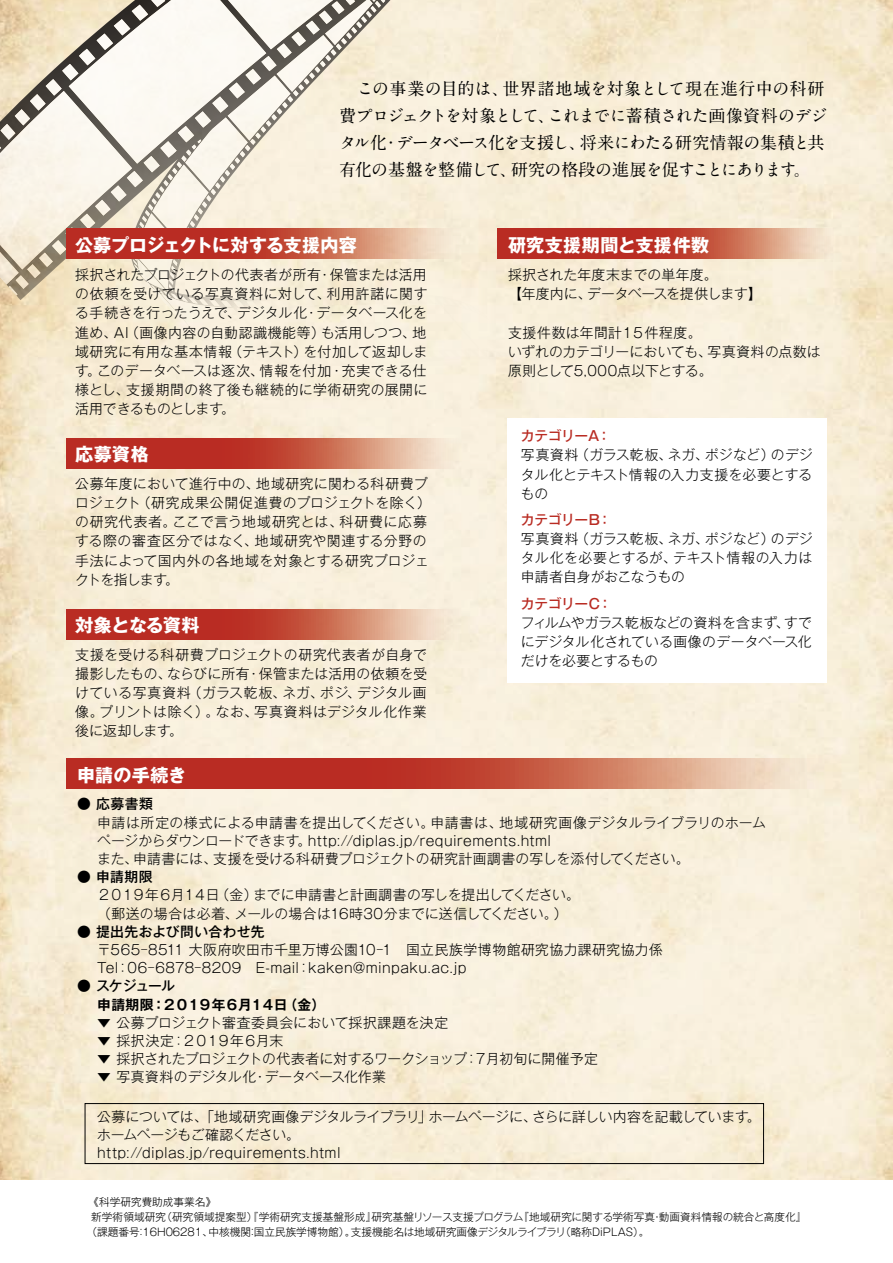
<style>
.page{position:relative;width:893px;height:1263px;background:#fff}
.page>*{position:absolute;margin:0;border:0;box-sizing:border-box;transform-origin:0 0}
.t1{font:700 18px "Gothic MB101 Pr 6";letter-spacing:.01em;color:#fff}
.t2{font:700 18px "Gothic MB101 Pr 6";letter-spacing:-.03em;color:#fff}
.t3{font:700 16.95px/26.7px "A1 Mincho Std";letter-spacing:-.045em;color:#000}
.t4{font:300 13.8px/19.2px "Gothic MB101 Pr 6";letter-spacing:.015em;color:#000;text-align:justify}
.t5{font:300 13.8px/19.2px "Gothic MB101 Pr 6";letter-spacing:.035em;color:#000}
.t6{font:300 13.8px/18.1px "Gothic MB101 Pr 6";letter-spacing:-.01em;color:#000}
.t7{font:300 13.8px "Gothic MB101 Pr 6";letter-spacing:-.025em;color:#000}
.t8{font:500 13.8px "Gothic MB101 Pr 6";letter-spacing:.02em;color:#000}
.t9{font:300 13.8px "Gothic MB101 Pr 6";letter-spacing:-.005em;color:#000}
.t10{font:500 13.8px "Gothic MB101 Pr 6";letter-spacing:-.025em;color:#b92c23}
.t11{font:700 13.8px "Gothic MB101 Pr 6 De";letter-spacing:-.07em;color:#000}
.t12{font:300 13.8px "Gothic MB101 Pr 6";letter-spacing:-.03em;color:#000}
.t13{font:300 10.65px "Gothic MB101 Pr 6";color:#000}
</style>
<div class="page">
<img style="left:0;top:0;width:893px;height:1179px">
<svg style="left:0;top:0;width:541px;height:378px;background:#f7edd7"></svg>
<svg style="left:0;top:0;width:531px;height:368px;fill:#f8efdc"></svg>
<div style="left:507px;top:418px;width:320px;height:264px;background:#fff"></div>
<svg style="left:66px;top:229px;width:393px;height:30px;background:#c85e4d"></svg>
<svg style="left:497px;top:229px;width:336px;height:30px;background:#c65948"></svg>
<svg style="left:66px;top:439px;width:393px;height:30px;background:#c85f4e"></svg>
<svg style="left:66px;top:610px;width:393px;height:30px;background:#c85f4e"></svg>
<svg style="left:66px;top:758px;width:759px;height:30px;background:#c85f4e"></svg>
<div style="left:85px;top:1103px;width:679px;height:61px;border:1px solid #000"></div>
<p class="t3" style="left:339px;top:73px;width:490px">　この事業の目的は、世界諸地域を対象として現在進行中の科研費プロジェクトを対象として、これまでに蓄積された画像資料のデジタル化・データベース化を支援し、将来にわたる研究情報の集積と共有化の基盤を整備して、研究の格段の進展を促すことにあります。</p>
<h1 class="t1" style="left:75px;top:230px;width:283px">公募プロジェクトに対する支援内容</h1>
<p class="t4" style="left:75px;top:264px;width:354px">採択されたプロジェクトの代表者が所有・保管または活用の依頼を受けている写真資料に対して、利用許諾に関する手続きを行ったうえで、デジタル化・データベース化を進め、AI（画像内容の自動認識機能等）も活用しつつ、地域研究に有用な基本情報（テキスト）を付加して返却します。このデータベースは逐次、情報を付加・充実できる仕様とし、支援期間の終了後も継続的に学術研究の展開に活用できるものとします。</p>
<h1 class="t1" style="left:75px;top:439px;width:75px">応募資格</h1>
<p class="t5" style="left:75px;top:473px;width:357px">公募年度において進行中の、地域研究に関わる科研費プロジェクト（研究成果公開促進費のプロジェクトを除く）の研究代表者。ここで言う地域研究とは、科研費に応募する際の審査区分ではなく、地域研究や関連する分野の手法によって国内外の各地域を対象とする研究プロジェクトを指します。</p>
<h1 class="t2" style="left:75px;top:610px;width:126px">対象となる資料</h1>
<p class="t4" style="left:75px;top:644px;width:354px">支援を受ける科研費プロジェクトの研究代表者が自身で撮影したもの、ならびに所有・保管または活用の依頼を受けている写真資料（ガラス乾板、ネガ、ポジ、デジタル画像。プリントは除く）。なお、写真資料はデジタル化作業後に返却します。</p>
<h1 class="t1" style="left:77px;top:760px;width:111px">申請の手続き</h1>
<p class="t8" style="left:77px;top:793px;width:78px">● 応募書類</p>
<p class="t4" style="left:97px;top:812px;width:670px;line-height:18.1px;text-align:left">申請は所定の様式による申請書を提出してください。申請書は、地域研究画像デジタルライブラリのホームページからダウンロードできます。http://diplas.jp/requirements.html<br>また、申請書には、支援を受ける科研費プロジェクトの研究計画調書の写しを添付してください。</p>
<p class="t8" style="left:77px;top:865px;width:77px">● 申請期限</p>
<p class="t6" style="left:97px;top:885px;width:484px">２０１９年６月１４日（金）までに申請書と計画調書の写しを提出してください。（郵送の場合は必着、メールの場合は16時30分までに送信してください。）</p>
<p class="t8" style="left:77px;top:920px;width:189px">● 提出先および問い合わせ先</p>
<p class="t4" style="left:97px;top:939px;width:567px;line-height:18.1px">〒565-8511 大阪府吹田市千里万博公園10-1　国立民族学博物館研究協力課研究協力係<br>Tel：06-6878-8209　E-mail：kaken@minpaku.ac.jp</p>
<p class="t8" style="left:77px;top:975px;width:99px">● スケジュール</p>
<p class="t11" style="left:97px;top:993px;width:230px">申請期限：２０１９年６月１４日（金）</p>
<p class="t4" style="left:97px;top:1012px;width:352px">▼ 公募プロジェクト審査委員会において採択課題を決定</p>
<p class="t12" style="left:97px;top:1029px;width:187px">▼ 採択決定：２０１９年６月末</p>
<p class="t7" style="left:97px;top:1047px;width:502px">▼ 採択されたプロジェクトの代表者に対するワークショップ：７月初旬に開催予定</p>
<p class="t9" style="left:97px;top:1065px;width:290px">▼ 写真資料のデジタル化・データベース化作業</p>
<p class="t4" style="left:97px;top:1106px;width:665px;line-height:18.1px;text-align:left">公募については、「地域研究画像デジタルライブラリ」ホームページに、さらに詳しい内容を記載しています。ホームページもご確認ください。<br>http://diplas.jp/requirements.html</p>
<p class="t13" style="left:88px;top:1193px;width:130px">《科学研究費助成事業名》</p>
<p class="t13" style="left:91px;top:1208px;width:717px">新学術領域研究（研究領域提案型）『学術研究支援基盤形成』研究基盤リソース支援プログラム『地域研究に関する学術写真・動画資料情報の統合と高度化』</p>
<p class="t13" style="left:87px;top:1223px;width:564px">（課題番号：16H06281、中核機関：国立民族学博物館）。支援機能名は地域研究画像デジタルライブラリ（略称DiPLAS）。</p>
<h1 class="t1" style="left:508px;top:230px;width:203px">研究支援期間と支援件数</h1>
<p class="t4" style="left:508px;top:264px;width:255px">採択された年度末までの単年度。<br>【年度内に、データベースを提供します】</p>
<p class="t4" style="left:508px;top:322px;width:314px;text-align:left">支援件数は年間計１５件程度。<br>いずれのカテゴリーにおいても、写真資料の点数は原則として5,000点以下とする。</p>
<p class="t10" style="left:521px;top:424px;width:91px">カテゴリーA：</p>
<p class="t4" style="left:521px;top:444px;width:293px">写真資料（ガラス乾板、ネガ、ポジなど）のデジタル化とテキスト情報の入力支援を必要とするもの</p>
<p class="t10" style="left:521px;top:508px;width:92px">カテゴリーB：</p>
<p class="t4" style="left:521px;top:528px;width:293px">写真資料（ガラス乾板、ネガ、ポジなど）のデジタル化を必要とするが、テキスト情報の入力は申請者自身がおこなうもの</p>
<p class="t10" style="left:521px;top:592px;width:92px">カテゴリーC：</p>
<p class="t4" style="left:521px;top:612px;width:293px">フィルムやガラス乾板などの資料を含まず、すでにデジタル化されている画像のデータベース化だけを必要とするもの</p>
</div>
